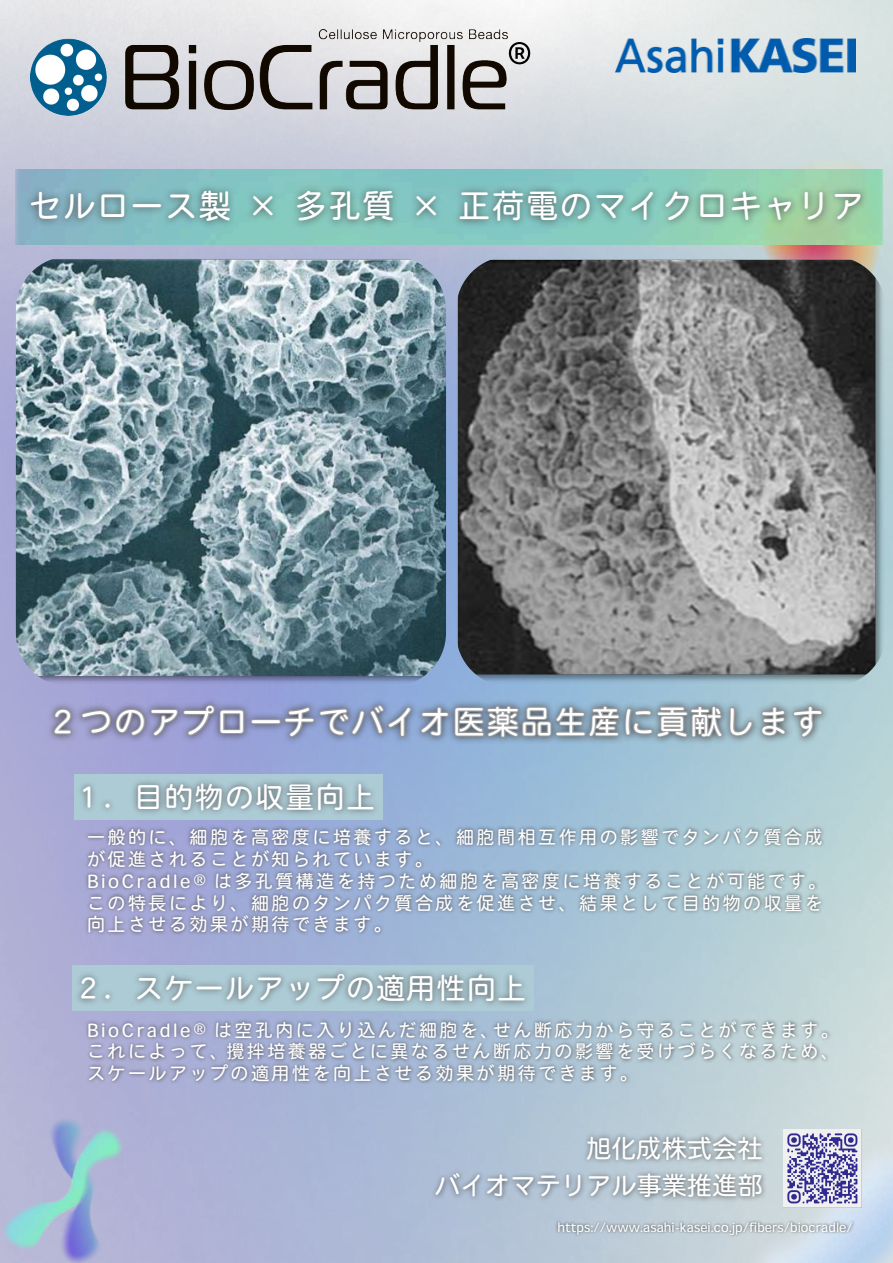
<style>
.page{position:relative;width:893px;height:1263px;background:#fff}
.page>*{position:absolute;margin:0;border:0;box-sizing:border-box;transform-origin:0 0}
.t1{font:56.7px "Source Sans 3";color:#000}
.t2{font:32.4px "Heisei Maru Go Std W4";letter-spacing:.05em;color:#fff}
.t3{font:32.25px "Heisei Maru Go Std W4";letter-spacing:.05em;color:#fff}
.t4{font:28.8px "Heisei Maru Go Std W4";letter-spacing:.05em;color:#fff}
.t5{font:25.2px/37.8px "Heisei Maru Go Std W4";color:#fff;text-align:right}
.t6{font:18px/21.8px "Heisei Maru Go Std W4";letter-spacing:.14em;color:#fff}
.t7{font:12.6px "Heisei Maru Go Std W4";color:#fff}
</style>
<div class="page">
<img style="left:0;top:0;width:893px;height:1263px">
<img style="left:735px;top:141px;width:158px;height:172px">
<img style="left:456px;top:256px;width:430px;height:430px">
<img style="left:16px;top:256px;width:430px;height:430px">
<div style="left:0;top:1099px;width:164px;height:164px;background:#b1b2d6"></div>
<img style="left:0;top:1127px;width:125px;height:125px">
<img style="left:615px;top:39px;width:240px;height:33px">
<img style="left:6px;top:167px;width:881px;height:79px">
<img style="left:750px;top:1144px;width:143px;height:119px">
<img style="left:783px;top:1129px;width:78px;height:78px">
<img style="left:548px;top:1212px;width:320px;height:30px">
<img style="left:417px;top:1118px;width:363px;height:98px">
<img style="left:31px;top:29px;width:476px;height:87px">
<img style="left:74px;top:816px;width:765px;height:130px">
<img style="left:74px;top:1008px;width:778px;height:87px">
<img style="left:53px;top:762px;width:342px;height:70px">
<img style="left:53px;top:953px;width:494px;height:70px">
<img style="left:24px;top:683px;width:823px;height:78px">
<svg style="left:54px;top:704px;width:768px;height:34px;background:#838fa6"></svg>
<h1 class="t1" style="left:507px;top:28px;width:25px">®</h1>
<h2 class="t2" style="left:29px;top:184px;width:836px">セルロース製 × 多孔質 × 正荷電のマイクロキャリア</h2>
<h3 class="t3" style="left:46px;top:700px;width:779px">２つのアプローチでバイオ医薬品生産に貢献します</h3>
<h3 class="t4" style="left:74px;top:778px;width:302px">１．目的物の収量向上</h3>
<p class="t6" style="left:87px;top:826px;width:741px">一般的に、細胞を高密度に培養すると、細胞間相互作用の影響でタンパク質合成が促進されることが知られています。<br>BioCradle® は多孔質構造を持つため細胞を高密度に培養することが可能です。この特長により、細胞のタンパク質合成を促進させ、結果として目的物の収量を向上させる効果が期待できます。</p>
<h3 class="t4" style="left:74px;top:969px;width:454px">２．スケールアップの適用性向上</h3>
<p class="t6" style="left:87px;top:1019px;width:753px;text-align:justify">BioCradle® は空孔内に入り込んだ細胞を、せん断応力から守ることができます。これによって、攪拌培養器ごとに異なるせん断応力の影響を受けづらくなるため、スケールアップの適用性を向上させる効果が期待できます。</p>
<h3 class="t5" style="left:435px;top:1129px;width:329px">旭化成株式会社<br>バイオマテリアル事業推進部</h3>
<p class="t7" style="left:557px;top:1218px;width:297px">https://www.asahi-kasei.co.jp/fibers/biocradle/</p>
</div>
